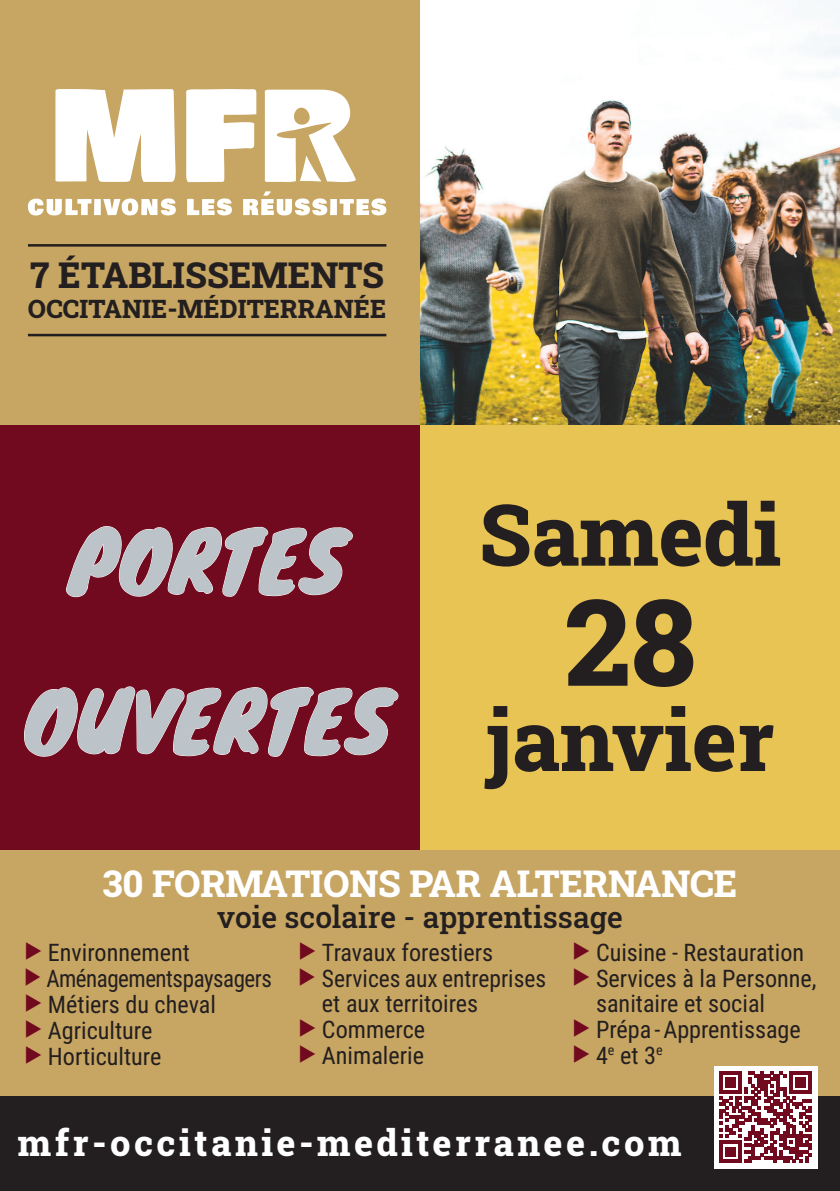
<style>
.page{position:relative;width:840px;height:1191px;background:#fff}
.page>*{position:absolute;margin:0;border:0;box-sizing:border-box;transform-origin:0 0}
.t1{font:800 120px "Roboto Slab";color:#231f20}
.t2{font:800 85.2px "Roboto Slab";color:#231f20}
.t3{font:80px/160px "Knewave";letter-spacing:.01em;color:#bcc4c9;text-align:center}
.t4{font:800 36.8px "Roboto Slab";letter-spacing:-.005em;color:#fff}
.t5{font:800 36px "Roboto Slab";letter-spacing:.1em;color:#fff}
.t6{font:800 35.6px "Roboto Slab";color:#231f20}
.t7{font:500 30px "Roboto Slab";color:#231f20}
.t8{font:800 25.2px "Roboto Slab";letter-spacing:.005em;color:#231f20}
.t9{font:24.2px/25.6px "Roboto Condensed";color:#231f20}
</style>
<div class="page">
<div style="left:0;top:0;width:420px;height:425px;background:#c7a562"></div>
<div style="left:0;top:1095px;width:839px;height:96px;background:#231f20"></div>
<img style="left:420px;top:0;width:419px;height:425px">
<div style="left:0;top:425px;width:420px;height:425px;background:#720a1f"></div>
<div style="left:420px;top:425px;width:419px;height:425px;background:#e7c453"></div>
<hr style="left:28px;top:244px;width:358px;height:3px;background:#231f20">
<hr style="left:28px;top:334px;width:358px;height:2px;background:#231f20">
<svg style="left:28px;top:198px;width:148px;height:17px"></svg>
<svg style="left:187px;top:198px;width:45px;height:17px"></svg>
<svg style="left:243px;top:191px;width:143px;height:24px"></svg>
<svg style="left:55px;top:89px;width:120px;height:93px"></svg>
<svg style="left:186px;top:89px;width:70px;height:93px"></svg>
<svg style="left:265px;top:90px;width:90px;height:92px"></svg>
<svg style="left:66px;top:526px;width:286px;height:71px"></svg>
<svg style="left:24px;top:686px;width:374px;height:71px"></svg>
<div style="left:0;top:850px;width:839px;height:246px;background:#c7a562"></div>
<div style="left:713px;top:1065px;width:103px;height:103px;background:#fff"></div>
<svg style="left:719px;top:1071px;width:92px;height:91px"></svg>
<h3 class="t6" style="left:30px;top:250px;width:355px">7 ÉTABLISSEMENTS</h3>
<p class="t8" style="left:28px;top:291px;width:359px">OCCITANIE-MÉDITERRANÉE</p>
<h3 class="t3" style="left:23px;top:479px;width:369px">PORTES<br>OUVERTES</h3>
<h2 class="t2" style="left:478px;top:476px;width:303px">Samedi</h2>
<h1 class="t1" style="left:564px;top:560px;width:133px">28</h1>
<h2 class="t2" style="left:485px;top:681px;width:290px">janvier</h2>
<h3 class="t4" style="left:102px;top:858px;width:636px">30 FORMATIONS PAR ALTERNANCE</h3>
<p class="t7" style="left:217px;top:896px;width:406px">voie scolaire - apprentissage</p>
<p class="t9" style="left:46px;top:938px;width:227px">Environnement<br>Aménagements paysagers<br>Métiers du cheval<br>Agriculture<br>Horticulture</p>
<p class="t9" style="left:322px;top:939px;width:225px">Travaux forestiers<br>Services aux entreprises et aux territoires<br>Commerce<br>Animalerie</p>
<p class="t9" style="left:595px;top:939px;width:222px">Cuisine - Restauration<br>Services à la Personne, sanitaire et social<br>Prépa - Apprentissage<br>4<sup>e</sup> et 3<sup>e</sup></p>
<h3 class="t5" style="left:18px;top:1118px;width:665px">mfr-occitanie-mediterranee.com</h3>
</div>
